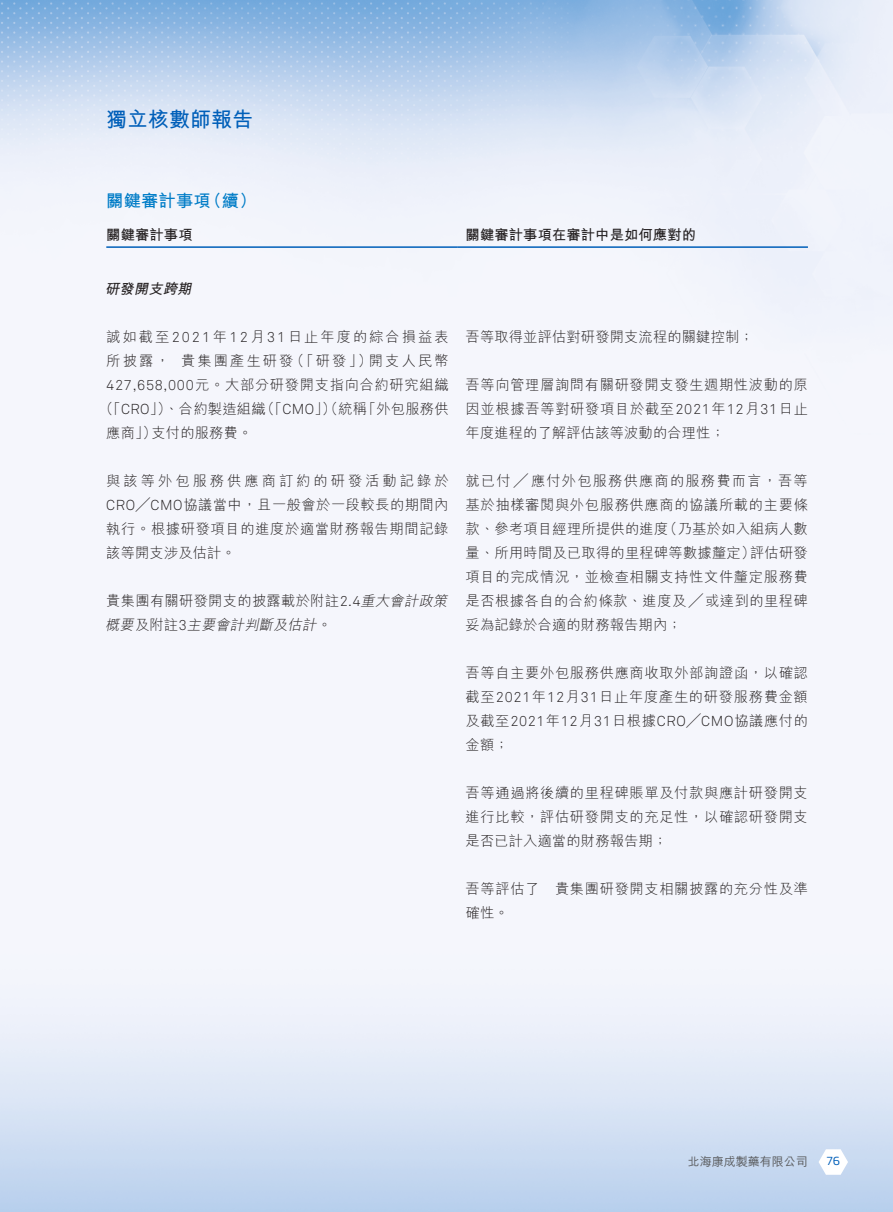
<style>
.page{position:relative;width:893px;height:1212px;background:#fff}
.page>*{position:absolute;margin:0;border:0;box-sizing:border-box;transform-origin:0 0}
.t1{font:700 21px "M Hei HK";color:#005fb9}
.t2{font:700 17.25px "M Hei HK";letter-spacing:.01em;color:#007cc7}
.t3{font:300 14.25px/24px "M Hei HK";letter-spacing:.045em;color:#231f20;text-align:justify}
.t4{font:300 14.25px/24px "M Hei HK";letter-spacing:.02em;color:#231f20}
.t5{font:300 14.25px/24px "M Hei HK";letter-spacing:.015em;color:#231f20}
.t6{font:300 14.25px/24px "M Hei HK";letter-spacing:.14em;color:#231f20;text-align:right}
.t7{font:700 14.25px "M Hei HK";letter-spacing:.01em;color:#231f20}
.t8{font:300 14.25px "M Hei HK";letter-spacing:.01em;color:#231f20}
.t9{font:300 14.25px "M Hei HK";letter-spacing:.15em;color:#231f20}
.t10{font:italic 700 14.25px "M Hei HK";color:#231f20}
.t11{font:500 12px "M Hei HK";color:#57585a}
.t12{font:12px "Facto";color:#005fb9}
.s1{font-family:"Akkurat Light Pro";font-weight:400}
.s2{font-style:italic}
</style>
<div class="page">
<img style="left:0;top:0;width:893px;height:1212px">
<svg style="left:819px;top:1149px;width:29px;height:26px"></svg>
<hr style="left:106px;top:246px;width:351px;height:2px;background:#005fb9">
<hr style="left:457px;top:246px;width:351px;height:2px;background:#005fb9">
<h1 class="t1" style="left:106px;top:104px;width:148px">獨立核數師報告</h1>
<p class="t2" style="left:106px;top:188px;width:106px">關鍵審計事項</p>
<p class="t2" style="left:204px;top:188px;width:54px">（續(</p>
<p class="t7" style="left:106px;top:224px;width:88px">關鍵審計事項</p>
<p class="t10" style="left:105px;top:278px;width:91px">研發開支跨期</p>
<p class="t6" style="left:106px;top:325px;width:344px">誠如截至<span class="s1">2021</span>年<span class="s1">12</span>月<span class="s1">31</span>日止年度的綜合損益表開支人民幣</p>
<p class="t3" style="left:290px;top:349px;width:83px">（「研發」）</p>
<p class="t9" style="left:181px;top:354px;width:114px">貴集團產生研發</p>
<p class="t3" style="left:106px;top:349px;width:65px">所披露，</p>
<p class="t3" style="left:106px;top:373px;width:344px"><span class="s1">427,658,000</span>元。大部分研發開支指向合約研究組織</p>
<p class="t3" style="left:362px;top:397px;width:88px">「外包服務供</p>
<p class="t5" style="left:152px;top:397px;width:116px;text-indent:-52px">（「<span class="s1">CRO</span>」）、合約製造組織支付的服務費。</p>
<p class="t3" style="left:261px;top:397px;width:108px">（「<span class="s1">CMO</span>」）（統稱</p>
<p class="t3" style="left:106px;top:421px;width:52px">應商」）</p>
<p class="t3" style="left:106px;top:469px;width:344px">與該等外包服務供應商訂約的研發活動記錄於<span class="s1">CRO</span>╱<span class="s1">CMO</span>協議當中，且一般會於一段較長的期間內執行。根據研發項目的進度於適當財務報告期間記錄該等開支涉及估計。</p>
<p class="t4" style="left:105px;top:589px;width:347px">貴集團有關研發開支的披露載於附註<span class="s1">2 . 4</span> <span class="s2">重大會計政策概要</span>及附註 <span class="s1">3</span> <span class="s2">主要會計判斷及估計</span>。</p>
<p class="t7" style="left:466px;top:224px;width:232px">關鍵審計事項在審計中是如何應對的</p>
<p class="t8" style="left:466px;top:330px;width:290px">吾等取得並評估對研發開支流程的關鍵控制;</p>
<p class="t3" style="left:466px;top:373px;width:344px">吾等向管理層詢問有關研發開支發生週期性波動的原因並根據吾等對研發項目於截至<span class="s1">2021</span>年<span class="s1">12</span>月<span class="s1">31</span>日止年度進程的了解評估該等波動的合理性;</p>
<p class="t3" style="left:466px;top:469px;width:344px;text-align:right">就已付╱應付外包服務供應商的服務費而言，吾等基於抽樣審閱與外包服務供應商的協議所載的主要條（乃基於如入組病人數</p>
<p class="t5" style="left:466px;top:517px;width:204px">款、參考項目經理所提供的進度</p>
<p class="t3" style="left:466px;top:541px;width:344px;text-align:left">量、所用時間及已取得的里程碑等數據釐定）<br>項目的完成情況，並檢查相關支持性文件釐定服務費是否根據各自的合約條款、進度及╱或達到的里程碑妥為記錄於合適的財務報告期內;</p>
<p class="t3" style="left:466px;top:661px;width:344px">吾等自主要外包服務供應商收取外部詢證函，以確認截至<span class="s1">2021</span>年<span class="s1">12</span>月<span class="s1">31</span>日止年度產生的研發服務費金額及截至<span class="s1">2021</span>年<span class="s1">12</span>月<span class="s1">31</span>日根據<span class="s1">CRO</span>╱<span class="s1">CMO</span>協議應付的金額;</p>
<p class="t3" style="left:466px;top:781px;width:344px">吾等通過將後續的里程碑賬單及付款與應計研發開支進行比較，評估研發開支的充足性，以確認研發開支是否已計入適當的財務報告期;</p>
<p class="t3" style="left:466px;top:877px;width:344px">吾等評估了　貴集團研發開支相關披露的充分性及準確性。</p>
<p class="t3" style="left:750px;top:541px;width:59px">評估研發</p>
<p class="t11" style="left:688px;top:1152px;width:121px">北海康成製藥有限公司</p>
<p class="t12" style="left:827px;top:1152px;width:15px">76</p>
</div>
